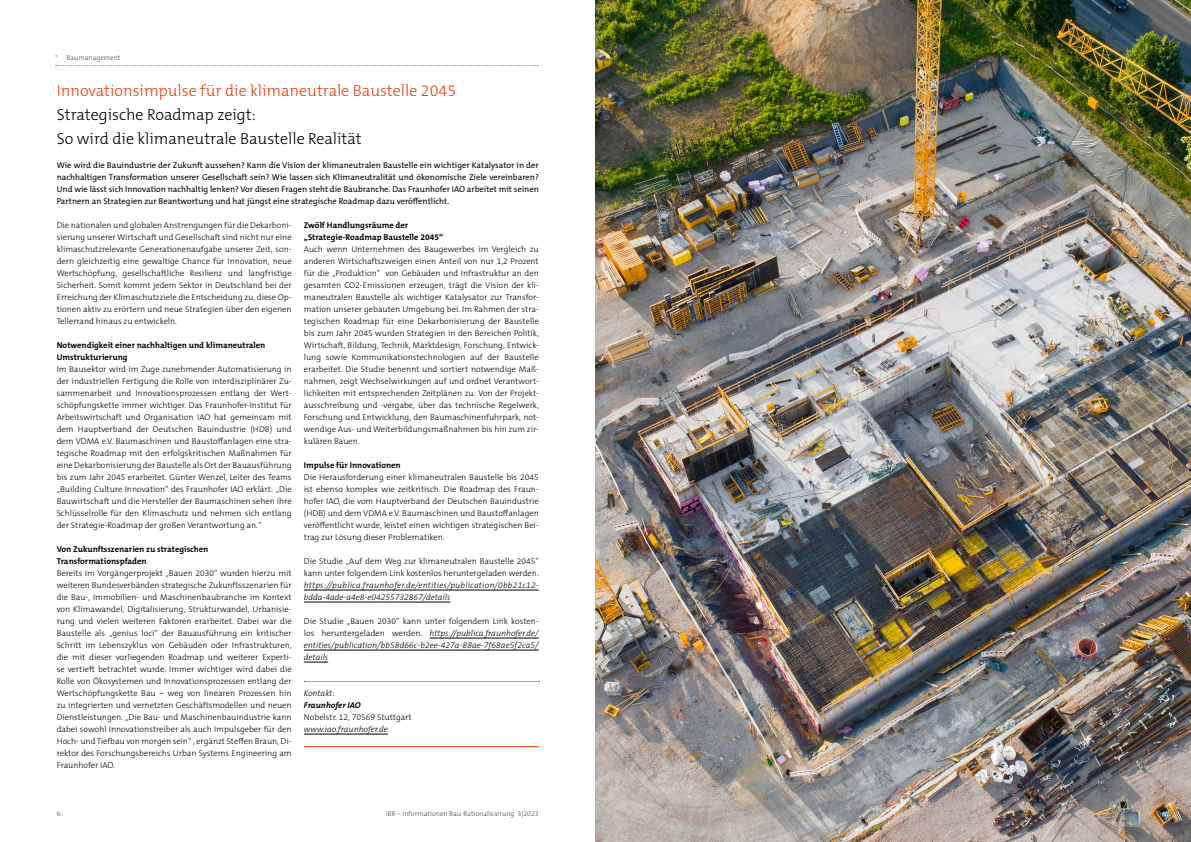
<style>
.page{position:relative;width:1191px;height:842px;background:#fff}
.page>*{position:absolute;margin:0;border:0;box-sizing:border-box;transform-origin:0 0}
.headline_orange{font:300 16px/24px "The Mix B W3";color:#000}
.copy{font:300 8.5px/12px "The Mix B W3";color:#000;text-align:justify}
.copy-2{font:8.5px/12px "The Mix B W5 Plain";color:#000;text-align:justify}
.copy_bold{font:700 8.5px/12px "The Mix B W7";color:#000}
.copy-3{font:italic 300 8.5px/12px "The Mix B W3";letter-spacing:.005em;color:#000;text-align:justify}
.kontakt{font:italic 300 8.5px/12px "The Mix B W3";color:#000}
.t1{font:300 7px "The Mix B W3";color:#4a4a49}
.s1{color:#e74011}
.s2{font-style:italic}
.s3{font-style:normal}
.s4{font-family:"The Mix B W7";font-weight:700}
</style>
<div class="page">
<svg style="left:56px;top:65px;width:482px;height:1px"></svg>
<hr style="left:304px;top:590px;width:235px;height:1px;background:#000">
<hr style="left:304px;top:602px;width:146px;height:1px;background:#000">
<hr style="left:429px;top:638px;width:110px;height:1px;background:#000">
<hr style="left:304px;top:650px;width:235px;height:1px;background:#000">
<svg style="left:304px;top:662px;width:24px;height:1px"></svg>
<svg style="left:304px;top:681px;width:235px;height:1px"></svg>
<hr style="left:304px;top:746px;width:235px;height:1px;background:#e74011">
<hr style="left:304px;top:734px;width:84px;height:1px;background:#000">
<img style="left:595px;top:0;width:596px;height:842px">
<p class="t1" style="left:55px;top:53px;width:67px"><span class="s1">*</span> Baumanagement</p>
<p class="headline_orange" style="left:57px;top:79px;width:401px"><span class="s1">Innovationsimpulse für die klimaneutrale Baustelle 2045<br></span>Strategische Roadmap zeigt:<br>So wird die klimaneutrale Baustelle Realität</p>
<p class="copy-2" style="left:57px;top:159px;width:483px">Wie wird die Bauindustrie der Zukunft aussehen? Kann die Vision der klimaneutralen Baustelle ein wichtiger Katalysator in der nachhaltigen Transformation unserer Gesellschaft sein? Wie lassen sich Klimaneutralität und ökonomische Ziele vereinbaren?<br>Und wie lässt sich Innovation nachhaltig lenken? Vor diesen Fragen steht die Baubranche. Das Fraunhofer IAO arbeitet mit seinen Partnern an Strategien zur Beantwortung und hat jüngst eine strategische Roadmap dazu veröffentlicht.</p>
<p class="copy" style="left:57px;top:219px;width:236px">Die nationalen und globalen Anstrengungen für die Dekarboni&shy;sierung unserer Wirtschaft und Gesellschaft sind nicht nur eine klimaschutzrelevante Generationenaufgabe unserer Zeit, son&shy;dern gleichzeitig eine gewaltige Chance für Innovation, neue Wertschöpfung, gesellschaftliche Resilienz und langfristige Sicherheit. Somit kommt jedem Sektor in Deutschland bei der Erreichung der Klimaschutzziele die Entscheidung zu, diese Op&shy;tionen aktiv zu erörtern und neue Strategien über den eigenen Tellerrand hinaus zu entwickeln.</p>
<p class="copy_bold" style="left:57px;top:339px;width:210px">Notwendigkeit einer nachhaltigen und klimaneutralen<br>Umstrukturierung</p>
<p class="copy" style="left:57px;top:363px;width:236px">Im Bausektor wird im Zuge zunehmender Automatisierung in der industriellen Fertigung die Rolle von interdisziplinärer Zu&shy;sammenarbeit und Innovationsprozessen entlang der Wert&shy;schöpfungskette immer wichtiger. Das Fraunhofer-Institut für Arbeitswirtschaft und Organisation IAO hat gemeinsam mit dem Hauptverband der Deutschen Bauindustrie (HDB) und dem VDMA e.V. Baumaschinen und Baustoffanlagen eine stra&shy;tegische Roadmap mit den erfolgskritischen Maßnahmen für eine Dekarbonisierung der Baustelle als Ort der Bauausführung bis zum Jahr 2045 erarbeitet. Günter Wenzel, Leiter des Teams „Building Culture Innovation“ des Fraunhofer IAO erklärt: „Die Bauwirtschaft und die Hersteller der Baumaschinen sehen ihre Schlüsselrolle für den Klimaschutz und nehmen sich entlang der Strategie-Roadmap der großen Verantwortung an.“</p>
<p class="copy_bold" style="left:57px;top:543px;width:153px">Von Zukunftsszenarien zu strategischen<br>Transformationspfaden</p>
<p class="copy" style="left:57px;top:567px;width:236px">Bereits im Vorgängerprojekt „Bauen 2030“ wurden hierzu mit weiteren Bundesverbänden strategische Zukunftsszenarien für die Bau-, Immobilien- und Maschinenbaubranche im Kontext von Klimawandel, Digitalisierung, Strukturwandel, Urbanisie&shy;rung und vielen weiteren Faktoren erarbeitet. Dabei war die Baustelle als „genius loci“ der Bauausführung ein kritischer Schritt im Lebenszyklus von Gebäuden oder Infrastrukturen, die mit dieser vorliegenden Roadmap und weiterer Experti&shy;se vertieft betrachtet wurde. Immer wichtiger wird dabei die Rolle von Ökosystemen und Innovationsprozessen entlang der Wertschöpfungskette Bau – weg von linearen Prozessen hin zu integrierten und vernetzten Geschäftsmodellen und neuen Dienstleistungen. „Die Bau- und Maschinenbauindustrie kann dabei sowohl Innovationstreiber als auch Impulsgeber für den Hoch- und Tiefbau von morgen sein“ , ergänzt Steffen Braun, Di&shy;rektor des Forschungsbereichs Urban Systems Engineering am Fraunhofer IAO.</p>
<p class="copy_bold" style="left:304px;top:219px;width:141px">Zwölf Handlungsräume der „Strategie-Roadmap Baustelle 2045“</p>
<p class="copy" style="left:304px;top:243px;width:236px">Auch wenn Unternehmen des Baugewerbes im Vergleich zu anderen Wirtschaftszweigen einen Anteil von nur 1,2 Prozent für die „Produktion“ von Gebäuden und Infrastruktur an den gesamten CO2-Emissionen erzeugen, trägt die Vision der kli&shy;maneutralen Baustelle als wichtiger Katalysator zur Transfor&shy;mation unserer gebauten Umgebung bei. Im Rahmen der stra&shy;tegischen Roadmap für eine Dekarbonisierung der Baustelle bis zum Jahr 2045 wurden Strategien in den Bereichen Politik, Wirtschaft, Bildung, Technik, Marktdesign, Forschung, Entwick&shy;lung sowie Kommunikationstechnologien auf der Baustelle erarbeitet. Die Studie benennt und sortiert notwendige Maß&shy;nahmen, zeigt Wechselwirkungen auf und ordnet Verantwort&shy;lichkeiten mit entsprechenden Zeitplänen zu: Von der Projekt&shy;ausschreibung und -vergabe, über das technische Regelwerk, Forschung und Entwicklung, den Baumaschinenfuhrpark, not&shy;wendige Aus- und Weiterbildungsmaßnahmen bis hin zum zir&shy;kulären Bauen.</p>
<p class="copy_bold" style="left:304px;top:459px;width:98px">Impulse für Innovationen</p>
<p class="copy" style="left:304px;top:471px;width:236px">Die Herausforderung einer klimaneutralen Baustelle bis 2045 ist ebenso komplex wie zeitkritisch. Die Roadmap des Fraun&shy;hofer IAO, die vom Hauptverband der Deutschen Bauindustrie (HDB) und dem VDMA e.V. Baumaschinen und Baustoffanlagen veröffentlicht wurde, leistet einen wichtigen strategischen Bei&shy;trag zur Lösung dieser Problematiken.</p>
<p class="copy" style="left:304px;top:555px;width:236px">Die Studie „Auf dem Weg zur klimaneutralen Baustelle 2045“ kann unter folgendem Link kostenlos heruntergeladen werden. <span class="s2">https://publica.fraunhofer.de/entities/publication/0bb21c12- bdda-4ade-a4e8-e04255732867/details</span></p>
<p class="copy-3" style="left:304px;top:615px;width:236px"><span class="s3">Die Studie „Bauen 2030“ kann unter folgendem Link kosten&shy;los heruntergeladen werden.</span> https://publica.fraunhofer.de/ entities/publication/bb58d66c-b2ee-427a-88ae-7f68ae5f2ca5/ details</p>
<p class="kontakt" style="left:304px;top:687px;width:109px">Kontakt:<br><span class="s4">Fraunhofer IAO<br></span><span class="s3">Nobelstr. 12, 70569 Stuttgart </span>www.iao.fraunhofer.de</p>
<p class="t1" style="left:57px;top:809px;width:5px">6</p>
<p class="t1" style="left:386px;top:809px;width:154px">IBR – Informationen Bau-Rationalisierung 3|2023</p>
</div>
